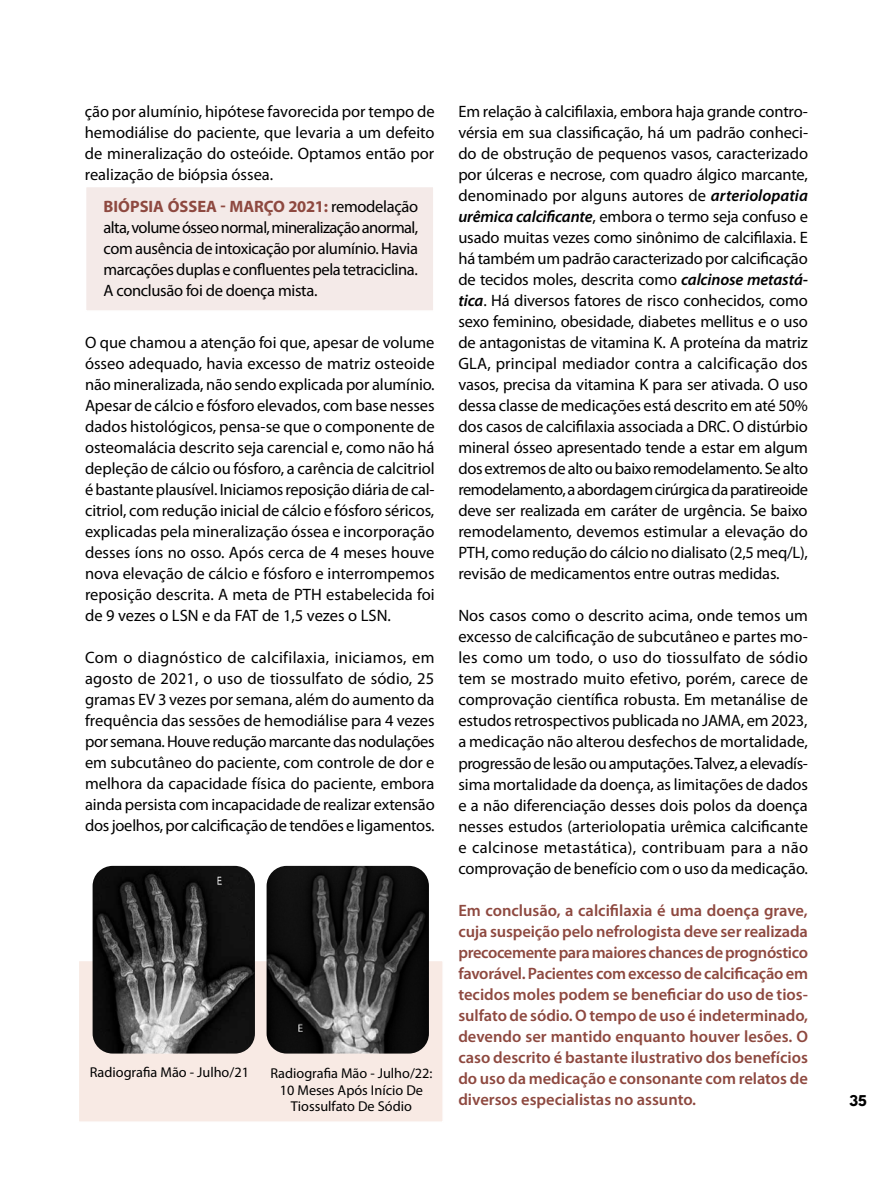
<style>
.page{position:relative;width:893px;height:1191px;background:#fff}
.page>*{position:absolute;margin:0;border:0;box-sizing:border-box;transform-origin:0 0}
.t1{font:16.5px/21px "Myriad Pro";letter-spacing:-.01em;color:#000;text-align:justify}
.t2{font:600 16.5px/21px "Myriad Pro";color:#8e4940;text-align:justify}
.t3{font:700 16.5px "League Spartan";color:#000}
.t4{font:14.25px/16.5px "Myriad Pro";color:#000;text-align:center}
.s1{font-weight:700;color:#8e4940}
.s2{font-weight:600;font-style:italic}
</style>
<div class="page">
<div style="left:85px;top:186px;width:350px;height:126px;background:#f4eae8;border:2px solid #fff"></div>
<div style="left:78px;top:959px;width:366px;height:164px;background:#f8eae4;border:2px solid #fff"></div>
<img style="left:267px;top:866px;width:162px;height:187px">
<img style="left:93px;top:866px;width:162px;height:187px">
<p class="t1" style="left:85px;top:101px;width:351px">ção por alumínio, hipótese favorecida por tempo de hemodiálise do paciente, que levaria a um defeito de mineralização do osteóide. Optamos então por realização de biópsia óssea.</p>
<p class="t1" style="left:103px;top:196px;width:316px"><span class="s1">BIÓPSIA ÓSSEA - MARÇO 2021:</span> remodelação alta, volume ósseo normal, mineralização anormal, com ausência de intoxicação por alumínio. Havia marcações duplas e confluentes pela tetraciclina.<br>A conclusão foi de doença mista.</p>
<p class="t1" style="left:85px;top:332px;width:351px">O que chamou a atenção foi que, apesar de volume ósseo adequado, havia excesso de matriz osteoide não mineralizada, não sendo explicada por alumínio.<br>Apesar de cálcio e fósforo elevados, com base nesses dados histológicos, pensa-se que o componente de osteomalácia descrito seja carencial e, como não há depleção de cálcio ou fósforo, a carência de calcitriol é bastante plausível. Iniciamos reposição diária de cal&shy;citriol, com redução inicial de cálcio e fósforo séricos, explicadas pela mineralização óssea e incorporação desses íons no osso. Após cerca de 4 meses houve nova elevação de cálcio e fósforo e interrompemos reposição descrita. A meta de PTH estabelecida foi de 9 vezes o LSN e da FAT de 1,5 vezes o LSN.</p>
<p class="t1" style="left:85px;top:647px;width:351px">Com o diagnóstico de calcifilaxia, iniciamos, em agosto de 2021, o uso de tiossulfato de sódio, 25 gramas EV 3 vezes por semana, além do aumento da frequência das sessões de hemodiálise para 4 vezes por semana. Houve redução marcante das nodulações em subcutâneo do paciente, com controle de dor e melhora da capacidade física do paciente, embora ainda persista com incapacidade de realizar extensão dos joelhos, por calcificação de tendões e ligamentos.</p>
<p class="t4" style="left:90px;top:1063px;width:161px">Radiografia Mão - Julho/21</p>
<p class="t4" style="left:270px;top:1064px;width:164px">Radiografia Mão - Julho/22:<br>10 Meses Após Início De<br>Tiossulfato De Sódio</p>
<p class="t1" style="left:458px;top:101px;width:351px">Em relação à calcifilaxia, embora haja grande contro&shy;vérsia em sua classificação, há um padrão conheci&shy;do de obstrução de pequenos vasos, caracterizado por úlceras e necrose, com quadro álgico marcante, denominado por alguns autores de <span class="s2">arteriolopatia urêmica calcificante</span>, embora o termo seja confuso e usado muitas vezes como sinônimo de calcifilaxia. E há também um padrão caracterizado por calcificação de tecidos moles, descrita como <span class="s2">calcinose metastá&shy;tica</span>. Há diversos fatores de risco conhecidos, como sexo feminino, obesidade, diabetes mellitus e o uso de antagonistas de vitamina K. A proteína da matriz GLA, principal mediador contra a calcificação dos vasos, precisa da vitamina K para ser ativada. O uso dessa classe de medicações está descrito em até 50% dos casos de calcifilaxia associada a DRC. O distúrbio mineral ósseo apresentado tende a estar em algum dos extremos de alto ou baixo remodelamento. Se alto remodelamento, a abordagem cirúrgica da paratireoide deve ser realizada em caráter de urgência. Se baixo remodelamento, devemos estimular a elevação do PTH, como redução do cálcio no dialisato (2,5 meq/L), revisão de medicamentos entre outras medidas.</p>
<p class="t1" style="left:458px;top:605px;width:351px">Nos casos como o descrito acima, onde temos um excesso de calcificação de subcutâneo e partes mo&shy;les como um todo, o uso do tiossulfato de sódio tem se mostrado muito efetivo, porém, carece de comprovação científica robusta. Em metanálise de estudos retrospectivos publicada no JAMA, em 2023, a medicação não alterou desfechos de mortalidade, progressão de lesão ou amputações. Talvez, a elevadís&shy;sima mortalidade da doença, as limitações de dados e a não diferenciação desses dois polos da doença nesses estudos (arteriolopatia urêmica calcificante e calcinose metastática), contribuam para a não comprovação de benefício com o uso da medicação.</p>
<p class="t2" style="left:458px;top:899px;width:351px">Em conclusão, a calcifilaxia é uma doença grave, cuja suspeição pelo nefrologista deve ser realizada precocemente para maiores chances de prognóstico favorável. Pacientes com excesso de calcificação em tecidos moles podem se beneficiar do uso de tios&shy;sulfato de sódio. O tempo de uso é indeterminado, devendo ser mantido enquanto houver lesões. O caso descrito é bastante ilustrativo dos benefícios do uso da medicação e consonante com relatos de diversos especialistas no assunto.</p>
<p class="t3" style="left:849px;top:1087px;width:19px">35</p>
</div>
